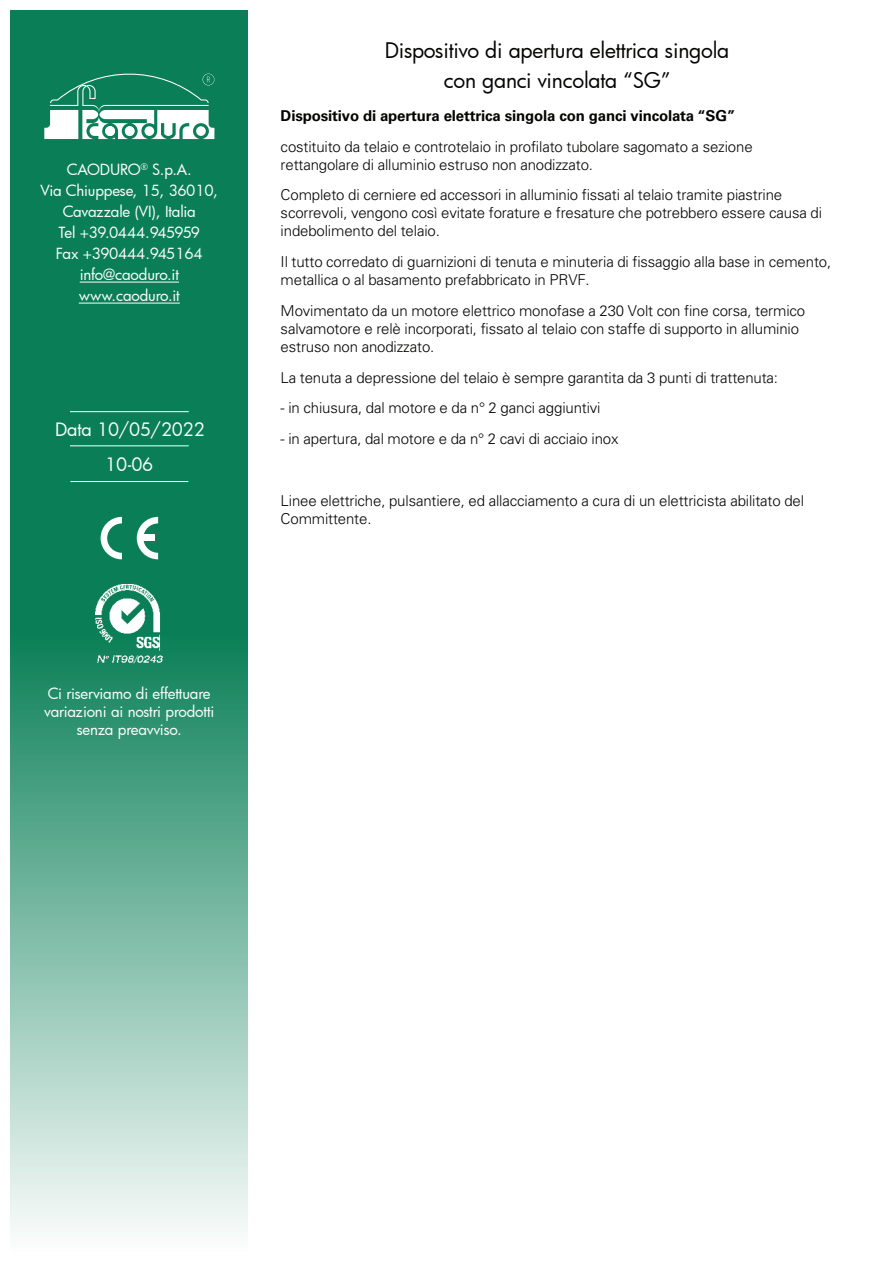
<style>
.page{position:relative;width:893px;height:1263px;background:#fff}
.page>*{position:absolute;margin:0;border:0;box-sizing:border-box;transform-origin:0 0}
.Corpo_testo_1{font:21px/30px "Futura";letter-spacing:-.01em;color:#040503;text-align:center}
.Corpo_testo_1-2{font:18px "Futura";letter-spacing:-.01em;color:#fff}
.Corpo_testo_1-3{font:300 15px/18px "Univers";letter-spacing:-.01em;color:#040503}
.t1{font:15px/21px "Futura";letter-spacing:-.01em;color:#fff;text-align:center}
.s1{font-weight:700}
</style>
<div class="page">
<svg style="left:11px;top:11px;width:237px;height:1220px;background:#489f81"></svg>
<hr style="left:80px;top:282px;width:99px;height:1px;background:#fff">
<hr style="left:79px;top:303px;width:101px;height:1px;background:#fff">
<svg style="left:44px;top:65px;width:170px;height:74px"></svg>
<hr style="left:70px;top:411px;width:119px;height:1px;background:#fff">
<hr style="left:70px;top:481px;width:118px;height:1px;background:#fff">
<hr style="left:70px;top:445px;width:119px;height:1px;background:#fff">
<img style="left:92px;top:581px;width:75px;height:85px">
<svg style="left:101px;top:517px;width:21px;height:42px"></svg>
<svg style="left:137px;top:517px;width:21px;height:42px"></svg>
<div style="left:141px;top:534px;width:13px;height:7px;background:#fff"></div>
<p class="t1" style="left:40px;top:159px;width:179px">CAODURO<sup>®</sup> S.p.A.<br>Via Chiuppese, 15, 36010,<br>Cavazzale (VI), Italia<br>Tel +39.0444.945959<br>Fax +390444.945164 info@caoduro.it www.caoduro.it</p>
<p class="Corpo_testo_1-2" style="left:55px;top:417px;width:151px">Data 10/05/2022</p>
<p class="Corpo_testo_1-2" style="left:105px;top:452px;width:50px">10-06</p>
<p class="Corpo_testo_1" style="left:385px;top:35px;width:346px">Dispositivo di apertura elettrica singola con ganci vincolata “SG”</p>
<p class="Corpo_testo_1-3" style="left:281px;top:100px;width:473px;line-height:31px"><span class="s1">Dispositivo di apertura elettrica singola con ganci vincolata “SG” </span>costituito da telaio e controtelaio in profilato tubolare sagomato a sezione</p>
<p class="Corpo_testo_1-3" style="left:281px;top:149px;width:503px;line-height:30.8px">rettangolare di alluminio estruso non anodizzato.<br>Completo di cerniere ed accessori in alluminio fissati al telaio tramite piastrine</p>
<p class="Corpo_testo_1-3" style="left:281px;top:204px;width:543px">scorrevoli, vengono così evitate forature e fresature che potrebbero essere causa di indebolimento del telaio.</p>
<p class="Corpo_testo_1-3" style="left:281px;top:253px;width:552px">Il tutto corredato di guarnizioni di tenuta e minuteria di fissaggio alla base in cemento, metallica o al basamento prefabbricato in PRVF.</p>
<p class="Corpo_testo_1-3" style="left:281px;top:302px;width:526px">Movimentato da un motore elettrico monofase a 230 Volt con fine corsa, termico salvamotore e relè incorporati, fissato al telaio con staffe di supporto in alluminio estruso non anodizzato.</p>
<p class="Corpo_testo_1-3" style="left:281px;top:368px;width:499px">La tenuta a depressione del telaio è sempre garantita da 3 punti di trattenuta:</p>
<p class="Corpo_testo_1-3" style="left:281px;top:399px;width:321px">- in chiusura, dal motore e da n° 2 ganci aggiuntivi</p>
<p class="Corpo_testo_1-3" style="left:281px;top:430px;width:339px">- in apertura, dal motore e da n° 2 cavi di acciaio inox</p>
<p class="Corpo_testo_1-3" style="left:281px;top:491px;width:525px">Linee elettriche, pulsantiere, ed allacciamento a cura di un elettricista abilitato del<br>Committente.</p>
<p class="t1" style="left:44px;top:684px;width:172px;line-height:18px">Ci riserviamo di effettuare variazioni ai nostri prodotti senza preavviso.</p>
</div>
